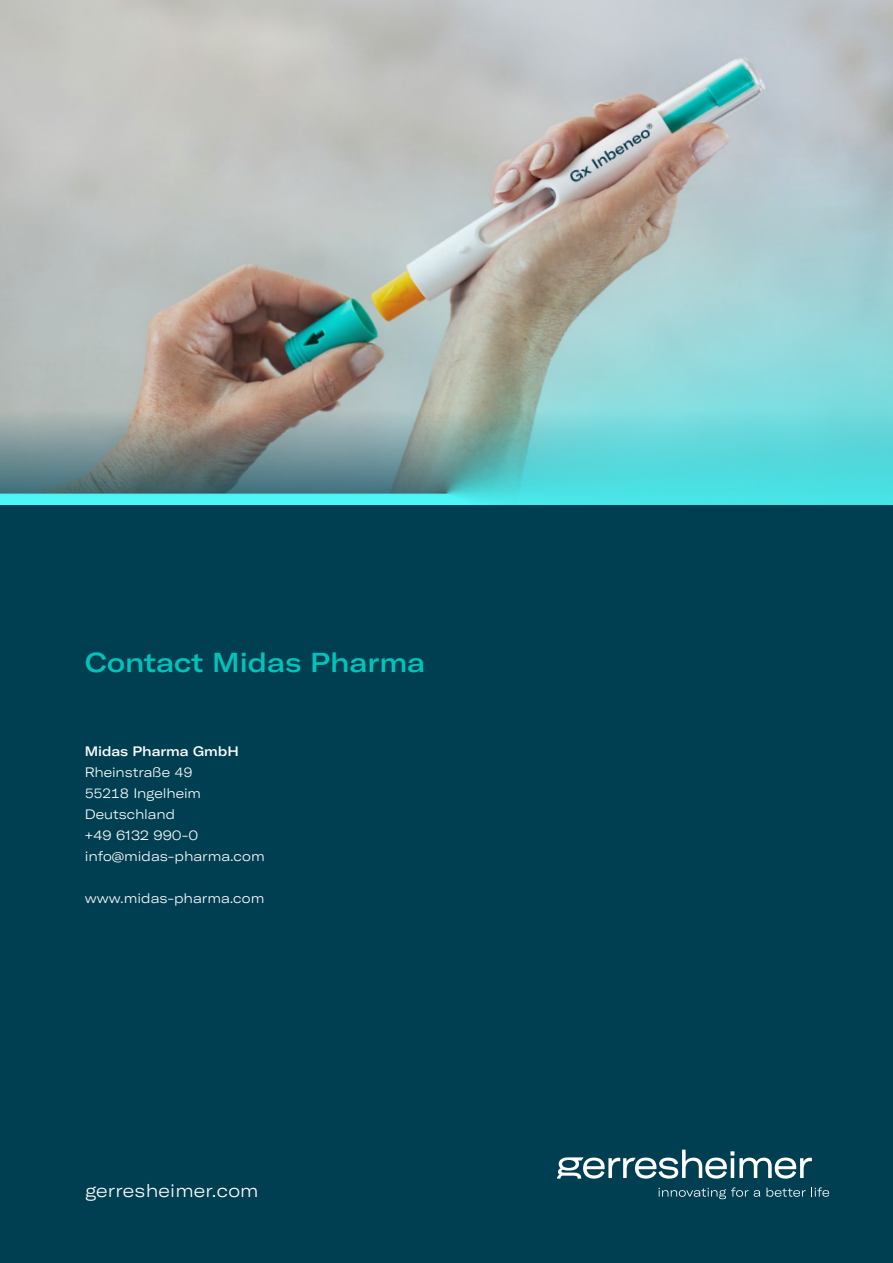
<style>
.page{position:relative;width:893px;height:1263px;background:#fff}
.page>*{position:absolute;margin:0;border:0;box-sizing:border-box;transform-origin:0 0}
.t1{font:500 expanded 27px "GT America";color:#00c4ba}
.t2{font:300 expanded 18px "GT America";letter-spacing:.01em;color:#fff}
.t3{font:300 expanded 13.5px/21px "GT America";color:#fff}
.t4{font:500 expanded 13.5px "GT America";color:#fff}
</style>
<div class="page">
<img style="left:0;top:0;width:893px;height:136px">
<div style="left:0;top:504px;width:893px;height:759px;background:#003e52"></div>
<svg style="left:557px;top:1149px;width:255px;height:30px"></svg>
<svg style="left:659px;top:1187px;width:89px;height:12px"></svg>
<svg style="left:754px;top:1190px;width:6px;height:7px"></svg>
<svg style="left:767px;top:1187px;width:62px;height:10px"></svg>
<img style="left:0;top:136px;width:893px;height:368px">
<h1 class="t1" style="left:85px;top:646px;width:342px">Contact Midas Pharma</h1>
<p class="t4" style="left:85px;top:743px;width:156px">Midas Pharma GmbH</p>
<p class="t3" style="left:85px;top:762px;width:181px">Rheinstraße 49<br>55218 Ingelheim<br>Deutschland<br>+49 6132 990-0 info@midas-pharma.com</p>
<p class="t3" style="left:85px;top:888px;width:181px">www.midas-pharma.com</p>
<h2 class="t2" style="left:85px;top:1180px;width:175px">gerresheimer.com</h2>
</div>
